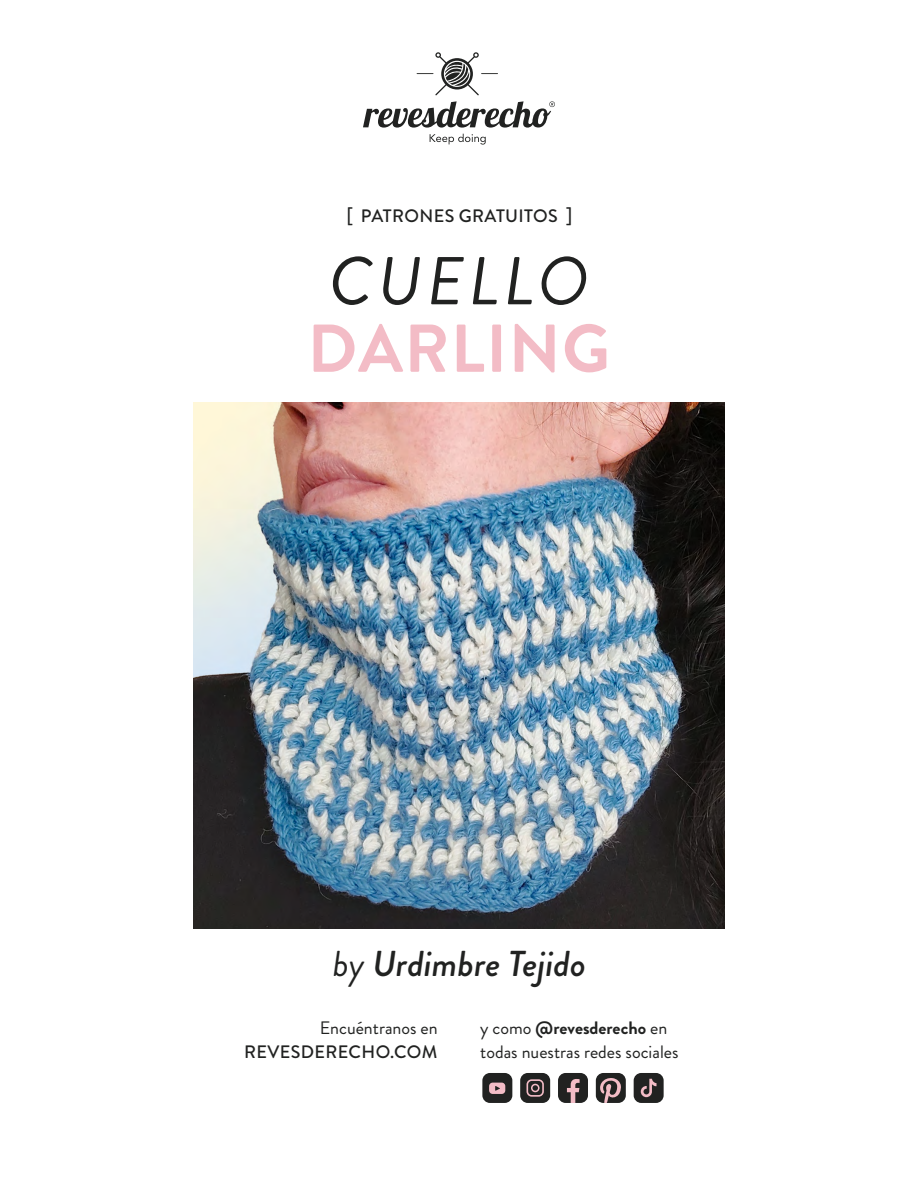
<style>
.page{position:relative;width:918px;height:1188px;background:#fff}
.page>*{position:absolute;margin:0;border:0;box-sizing:border-box;transform-origin:0 0}
.t1{font:700 67.5px "Brandon Grotesque";letter-spacing:.02em;color:#f3bcc6}
.t2{font:italic 67.5px "Brandon Grotesque";letter-spacing:.07em;color:#212221}
.t3{font:italic 500 36px "Brandon Grotesque";color:#212221}
.t4{font:18px/24px "Brandon Grotesque";color:#212221}
.t5{font:500 18px "Brandon Grotesque";letter-spacing:.02em;color:#212221}
.s1{font-weight:400}
.s2{font-weight:700}
</style>
<div class="page">
<img style="left:193px;top:402px;width:532px;height:527px">
<svg style="left:430px;top:134px;width:56px;height:11px"></svg>
<svg style="left:417px;top:52px;width:81px;height:43px"></svg>
<svg style="left:363px;top:101px;width:192px;height:27px"></svg>
<div style="left:520px;top:1073px;width:30px;height:30px;background:#212221;border-radius:8px"></div>
<svg style="left:527px;top:1079px;width:17px;height:18px"></svg>
<svg style="left:558px;top:1073px;width:30px;height:30px"></svg>
<svg style="left:596px;top:1073px;width:30px;height:30px"></svg>
<div style="left:482px;top:1073px;width:30px;height:30px;background:#212221;border-radius:8px"></div>
<svg style="left:489px;top:1083px;width:16px;height:11px"></svg>
<div style="left:634px;top:1073px;width:30px;height:30px;background:#212221;border-radius:8px"></div>
<svg style="left:641px;top:1079px;width:16px;height:18px"></svg>
<p class="t5" style="left:347px;top:204px;width:227px">[ PATRONES GRATUITOS ]</p>
<h1 class="t2" style="left:329px;top:235px;width:262px">CUELLO</h1>
<h1 class="t1" style="left:307px;top:301px;width:304px">DARLING</h1>
<h2 class="t3" style="left:333px;top:939px;width:255px"><span class="s1">by</span> Urdimbre Tejido</h2>
<p class="t4" style="left:320px;top:1016px;width:119px">Encuéntranos en</p>
<p class="t5" style="left:244px;top:1040px;width:195px">REVESDERECHO.COM</p>
<p class="t4" style="left:480px;top:1016px;width:200px">y como <span class="s2">@revesderecho</span> en todas nuestras redes sociales</p>
</div>
